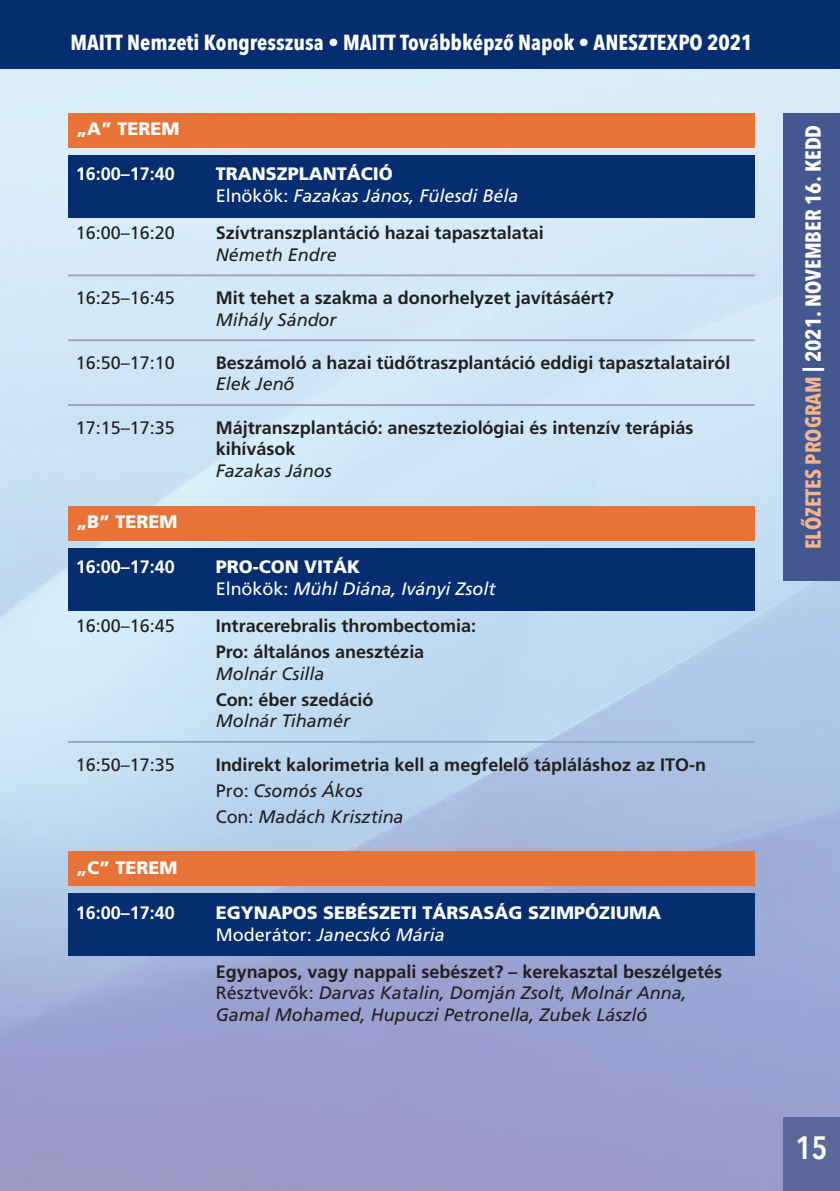
<style>
.page{position:relative;width:840px;height:1191px;background:#fff}
.page>*{position:absolute;margin:0;border:0;box-sizing:border-box;transform-origin:0 0}
.t1{font:600 32px "Avenir Next Condensed";color:#fff}
.t2{font:700 21.6px "Avenir Next Condensed";color:#fff}
.t3{font:18px/21.6px "Frutiger M Medium";color:#231f20}
.t4{font:italic 18px/26px "Frutiger M";color:#231f20}
.t5{font:italic 18px/21.6px "Frutiger M";color:#fff}
.t6{font:700 18px/21.6px "Frutiger M";color:#fff}
.t7{font:18px "Frutiger M";color:#231f20}
.t8{font:18px "Frutiger M Medium";color:#fff}
.s1{font-weight:700;font-style:normal}
.s2{font-style:normal}
.s3{font-weight:400}
.s4{font-weight:400;font-style:italic}
.s5{color:#f4b48d}
</style>
<div class="page">
<img style="left:0;top:68px;width:839px;height:1123px">
<div style="left:0;top:0;width:839px;height:68px;background:#052d6f"></div>
<div style="left:782px;top:113px;width:57px;height:468px;background:#45578f"></div>
<div style="left:782px;top:1117px;width:57px;height:74px;background:#59679b"></div>
<div style="left:68px;top:893px;width:686px;height:63px;background:#052d6f"></div>
<div style="left:68px;top:852px;width:686px;height:34px;background:#e87338"></div>
<hr style="left:68px;top:741px;width:686px;height:2px;background:#9ca4c6">
<div style="left:68px;top:548px;width:686px;height:62px;background:#052d6f"></div>
<div style="left:68px;top:506px;width:686px;height:34px;background:#e87338"></div>
<hr style="left:68px;top:404px;width:686px;height:2px;background:#9ca4c6">
<hr style="left:68px;top:339px;width:686px;height:2px;background:#9ca4c6">
<hr style="left:68px;top:274px;width:686px;height:2px;background:#9ca4c6">
<div style="left:68px;top:155px;width:686px;height:63px;background:#052d6f"></div>
<div style="left:68px;top:113px;width:686px;height:34px;background:#e87338"></div>
<p class="t2" style="left:70px;top:29px;width:683px">MAITT Nemzeti Kongresszusa • MAITT Továbbképző Napok • ANESZTEXPO 2021</p>
<p class="t6" style="left:76px;top:120px;width:105px">„A” TEREM</p>
<p class="t8" style="left:76px;top:167px;width:100px">16:00–17:40</p>
<p class="t5" style="left:215px;top:165px;width:304px"><span class="s1">TRANSZPLANTÁCIÓ<br></span><span class="s2">Elnökök:</span> Fazakas János, Fülesdi Béla</p>
<p class="t7" style="left:76px;top:226px;width:100px">16:00–16:20</p>
<p class="t3" style="left:215px;top:223px;width:329px">Szívtranszplantáció hazai tapasztalatai</p>
<p class="t4" style="left:215px;top:243px;width:122px">Németh Endre</p>
<p class="t7" style="left:76px;top:290px;width:100px">16:25–16:45</p>
<p class="t3" style="left:215px;top:288px;width:399px">Mit tehet a szakma a donorhelyzet javításáért?</p>
<p class="t4" style="left:215px;top:308px;width:122px">Mihály Sándor</p>
<p class="t7" style="left:76px;top:355px;width:100px">16:50–17:10</p>
<p class="t3" style="left:215px;top:353px;width:516px">Beszámoló a hazai tüdőtraszplantáció eddigi tapasztalatairól</p>
<p class="t4" style="left:215px;top:372px;width:80px">Elek Jenő</p>
<p class="t7" style="left:76px;top:420px;width:100px">17:15–17:35</p>
<p class="t3" style="left:215px;top:418px;width:479px">Májtranszplantáció: aneszteziológiai és intenzív terápiás kihívások</p>
<p class="t4" style="left:215px;top:459px;width:117px">Fazakas János</p>
<p class="t6" style="left:76px;top:512px;width:103px">„B” TEREM</p>
<p class="t8" style="left:76px;top:560px;width:100px">16:00–17:40</p>
<p class="t5" style="left:215px;top:557px;width:281px"><span class="s1">PRO-CON VITÁK<br></span><span class="s2">Elnökök:</span> Mühl Diána, Iványi Zsolt</p>
<p class="t7" style="left:76px;top:618px;width:100px">16:00–16:45</p>
<p class="t3" style="left:215px;top:614px;width:262px;line-height:26px">Intracerebralis thrombectomia:<br>Pro: általános anesztézia</p>
<p class="t4" style="left:215px;top:662px;width:110px">Molnár Csilla</p>
<p class="t3" style="left:215px;top:690px;width:159px">Con: éber szedáció</p>
<p class="t4" style="left:215px;top:709px;width:136px">Molnár Tihamér</p>
<p class="t7" style="left:76px;top:757px;width:100px">16:50–17:35</p>
<p class="t3" style="left:215px;top:755px;width:492px">Indirekt kalorimetria kell a megfelelő tápláláshoz az ITO-n</p>
<p class="t4" style="left:215px;top:778px;width:189px"><span class="s2">Pro:</span> Csomós Ákos<br><span class="s2">Con:</span> Madách Krisztina</p>
<p class="t6" style="left:76px;top:858px;width:103px">„C” TEREM</p>
<p class="t8" style="left:76px;top:905px;width:100px">16:00–17:40</p>
<p class="t6" style="left:215px;top:903px;width:447px">EGYNAPOS SEBÉSZETI TÁRSASÁG SZIMPÓZIUMA<br><span class="s3">Moderátor:</span> <span class="s4">Janecskó Mária</span></p>
<p class="t3" style="left:215px;top:962px;width:508px">Egynapos, vagy nappali sebészet? – kerekasztal beszélgetés</p>
<p class="t4" style="left:215px;top:983px;width:472px;line-height:21.6px"><span class="s2">Résztvevők:</span> Darvas Katalin, Domján Zsolt, Molnár Anna,<br>Gamal Mohamed, Hupuczi Petronella, Zubek László</p>
<p class="t2" style="left:799px;top:549px;width:426px;rotate:-90deg"><span class="s5">ELŐZETES PROGRAM</span> | 2021. NOVEMBER 16. KEDD</p>
<h1 class="t1" style="left:795px;top:1120px;width:33px">15</h1>
</div>
